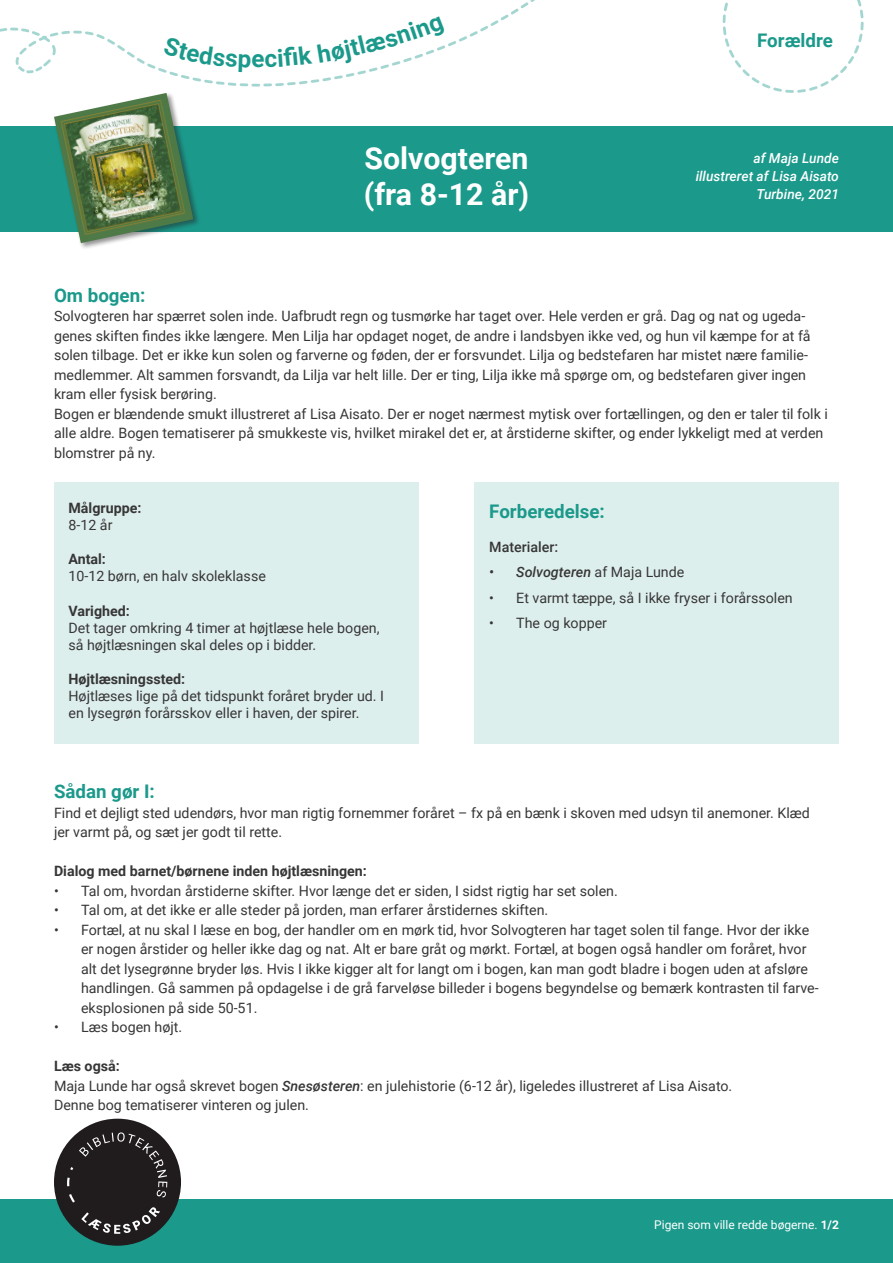
<style>
.page{position:relative;width:893px;height:1263px;background:#fff}
.page>*{position:absolute;margin:0;border:0;box-sizing:border-box;transform-origin:0 0}
.t1{font:700 30.3px "Roboto";color:#fff}
.t2{font:700 24.3px "Roboto";color:#1b998b}
.t3{font:700 18.75px "Roboto";color:#1b998b}
.t4{font:14.25px/19.5px "Roboto";color:#373636}
.t5{font:700 14.25px "Roboto";color:#373636}
.t6{font:italic 500 14.25px "Roboto";color:#373636}
.t7{font:500 14.25px "Roboto";color:#373636}
.t8{font:italic 500 13.8px "Roboto";color:#fff}
.t9{font:12px "Roboto";color:#fff}
.s1{font-weight:400;font-style:normal}
.s2{font-weight:500;font-style:italic}
.s3{font-weight:700}
</style>
<div class="page">
<div style="left:0;top:126px;width:893px;height:106px;background:#1b998b"></div>
<div style="left:54px;top:483px;width:364px;height:261px;background:#ddefed"></div>
<div style="left:475px;top:483px;width:364px;height:261px;background:#ddefed"></div>
<div style="left:0;top:1199px;width:893px;height:64px;background:#1b998b"></div>
<svg style="left:54px;top:1119px;width:127px;height:127px"></svg>
<svg style="left:722px;top:0;width:142px;height:93px"></svg>
<svg style="left:0;top:0;width:535px;height:74px"></svg>
<div style="left:53px;top:92px;width:147px;height:159px;background:#231f20;opacity:.49"></div>
<img style="left:54px;top:93px;width:139px;height:150px">
<svg style="left:156px;top:16px;width:316px;height:93px"></svg>
<h2 class="t2" style="left:251px;top:42px;width:15px">e</h2>
<p class="t1" style="left:364px;top:137px;width:166px">Solvogteren</p>
<p class="t1" style="left:364px;top:173px;width:167px">(fra 8-12 år)</p>
<p class="t3" style="left:757px;top:28px;width:77px">Forældre</p>
<p class="t8" style="left:753px;top:148px;width:87px">af Maja Lunde</p>
<p class="t8" style="left:696px;top:166px;width:145px">illustreret af Lisa Aisato</p>
<p class="t8" style="left:756px;top:185px;width:84px">Turbine, 2021</p>
<p class="t3" style="left:54px;top:282px;width:93px">Om bogen:</p>
<p class="t4" style="left:54px;top:306px;width:758px">Solvogteren har spærret solen inde. Uafbrudt regn og tusmørke har taget over. Hele verden er grå. Dag og nat og ugeda&shy;genes skiften findes ikke længere. Men Lilja har opdaget noget, de andre i landsbyen ikke ved, og hun vil kæmpe for at få solen tilbage. Det er ikke kun solen og farverne og føden, der er forsvundet. Lilja og bedstefaren har mistet nære familie&shy;medlemmer. Alt sammen forsvandt, da Lilja var helt lille. Der er ting, Lilja ikke må spørge om, og bedstefaren giver ingen kram eller fysisk berøring.</p>
<p class="t4" style="left:54px;top:403px;width:775px">Bogen er blændende smukt illustreret af Lisa Aisato. Der er noget nærmest mytisk over fortællingen, og den er taler til folk i alle aldre. Bogen tematiserer på smukkeste vis, hvilket mirakel det er, at årstiderne skifter, og ender lykkeligt med at verden blomstrer på ny.</p>
<p class="t5" style="left:68px;top:498px;width:74px">Målgruppe:</p>
<p class="t4" style="left:68px;top:515px;width:46px">8-12 år</p>
<p class="t5" style="left:68px;top:549px;width:39px">Antal:</p>
<p class="t4" style="left:68px;top:566px;width:199px">10-12 børn, en halv skoleklasse</p>
<p class="t5" style="left:68px;top:600px;width:63px">Varighed:</p>
<p class="t4" style="left:68px;top:618px;width:313px;line-height:17.1px">Det tager omkring 4 timer at højtlæse hele bogen, så højtlæsningen skal deles op i bidder.</p>
<p class="t5" style="left:68px;top:669px;width:118px">Højtlæsningssted:</p>
<p class="t4" style="left:68px;top:687px;width:317px;line-height:17.1px">Højtlæses lige på det tidspunkt foråret bryder ud. I en lysegrøn forårsskov eller i haven, der spirer.</p>
<p class="t3" style="left:489px;top:498px;width:117px">Forberedelse:</p>
<p class="t7" style="left:489px;top:537px;width:71px">Materialer:</p>
<p class="t6" style="left:489px;top:562px;width:197px">• Solvogteren <span class="s1">af Maja Lunde</span></p>
<p class="t4" style="left:489px;top:587px;width:305px">• Et varmt tæppe, så I ikke fryser i forårssolen</p>
<p class="t4" style="left:489px;top:613px;width:119px">• The og kopper</p>
<p class="t3" style="left:54px;top:778px;width:102px">Sådan gør I:</p>
<p class="t4" style="left:54px;top:802px;width:757px">Find et dejligt sted udendørs, hvor man rigtig fornemmer foråret – fx på en bænk i skoven med udsyn til anemoner. Klæd jer varmt på, og sæt jer godt til rette.</p>
<p class="t5" style="left:54px;top:861px;width:314px">Dialog med barnet/børnene inden højtlæsningen:</p>
<p class="t4" style="left:54px;top:880px;width:565px">• Tal om, hvordan årstiderne skifter. Hvor længe det er siden, I sidst rigtig har set solen.</p>
<p class="t4" style="left:54px;top:900px;width:496px">• Tal om, at det ikke er alle steder på jorden, man erfarer årstidernes skiften.</p>
<p class="t4" style="left:81px;top:919px;width:739px;text-indent:-27px">• Fortæl, at nu skal I læse en bog, der handler om en mørk tid, hvor Solvogteren har taget solen til fange. Hvor der ikke er nogen årstider og heller ikke dag og nat. Alt er bare gråt og mørkt. Fortæl, at bogen også handler om foråret, hvor alt det lysegrønne bryder løs. Hvis I ikke kigger alt for langt om i bogen, kan man godt bladre i bogen uden at afsløre handlingen. Gå sammen på opdagelse i de grå farveløse billeder i bogens begyndelse og bemærk kontrasten til farve&shy;eksplosionen på side 50-51.</p>
<p class="t4" style="left:54px;top:1017px;width:130px">• Læs bogen højt.</p>
<p class="t5" style="left:54px;top:1056px;width:67px">Læs også:</p>
<p class="t4" style="left:54px;top:1075px;width:680px">Maja Lunde har også skrevet bogen <span class="s2">Snesøsteren</span>: en julehistorie (6-12 år), ligeledes illustreret af Lisa Aisato.</p>
<p class="t4" style="left:54px;top:1095px;width:256px">Denne bog tematiserer vinteren og julen.</p>
<p class="t9" style="left:654px;top:1216px;width:186px">Pigen som ville redde bøgerne. <span class="s3">1/2</span></p>
</div>
